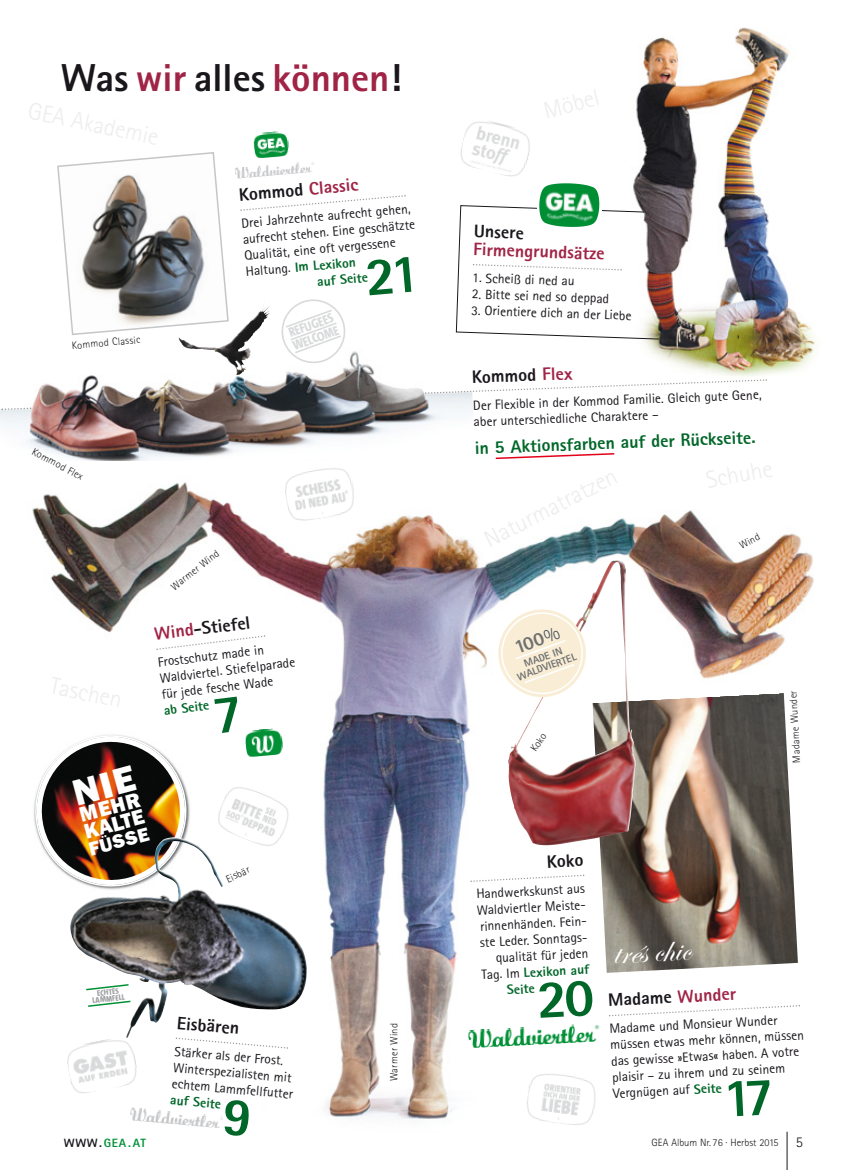
<style>
.page{position:relative;width:851px;height:1170px;background:#fff}
.page>*{position:absolute;margin:0;border:0;box-sizing:border-box;transform-origin:0 0}
.t1{font:800 39px "Rotis Sans Serif";color:#1a171c}
.t2{font:37.5px "Edwardian Script ITC";color:#fff}
.t3{font:800 20.7px/17.2px "Franklin ITCBQ";color:#fff}
.t4{font:800 19.5px "Rotis Sans Serif";color:#6f7072}
.t5{font:800 18.9px "Franklin ITCBQ";color:#fff}
.t6{font:800 18px "Rotis Sans Serif";color:#1a171c}
.t7{font:800 18px "Rotis Sans Serif";color:#006729}
.t8{font:800 18px "Rotis Sans Serif";color:#a02445}
.t9{font:13.5px/16.2px "Rotis Sans Serif";color:#1a171c}
.t10{font:800 13.5px "Rotis Sans Serif";color:#006729}
.t11{font:800 13.5px/13.6px "The Sans Cd LF8";color:#d9dadb}
.t12{font:800 12px "Rotis Sans Serif";letter-spacing:.055em;color:#009036}
.t13{font:300 10.5px "Rotis Sans Serif";color:#1a171c}
.t14{font:800 10.5px/10.5px "Rotis Sans Serif";color:#6f7072;text-align:center}
.t15{font:300 10.5px "Rotis Sans Serif";letter-spacing:.025em;color:#1a171c}
.t16{font:800 8.25px/6.8px "The Sans Cd LF8";color:#9c9d9f;text-align:center}
.s1{color:#a02445}
.s2{color:#1a171c}
.s3{font-weight:400;color:#1a171c}
.s4{font-weight:300;color:#454e5b}
.s5{font-weight:800;color:#006729}
.s6{font-size:15px}
</style>
<div class="page">
<img style="left:0;top:348px;width:424px;height:113px">
<img style="left:32px;top:482px;width:782px;height:667px">
<img style="left:32px;top:712px;width:180px;height:200px">
<img style="left:633px;top:27px;width:183px;height:354px">
<hr style="left:786px;top:1131px;width:1px;height:38px;background:#1a171c">
<svg style="left:85px;top:983px;width:41px;height:24px"></svg>
<img style="left:468px;top:1022px;width:132px;height:26px">
<svg style="left:240px;top:195px;width:165px;height:16px"></svg>
<svg style="left:469px;top:873px;width:115px;height:9px"></svg>
<svg style="left:608px;top:1004px;width:192px;height:13px"></svg>
<svg style="left:155px;top:634px;width:110px;height:17px"></svg>
<img style="left:592px;top:693px;width:205px;height:279px">
<svg style="left:57px;top:152px;width:170px;height:183px"></svg>
<img style="left:126px;top:837px;width:181px;height:201px">
<svg style="left:175px;top:1036px;width:113px;height:13px"></svg>
<svg style="left:456px;top:205px;width:203px;height:134px"></svg>
<svg style="left:1px;top:407px;width:30px;height:4px"></svg>
<svg style="left:537px;top:203px;width:64px;height:11px"></svg>
<img style="left:539px;top:183px;width:54px;height:21px">
<img style="left:253px;top:131px;width:37px;height:27px">
<img style="left:235px;top:162px;width:79px;height:17px">
<img style="left:508px;top:560px;width:127px;height:285px">
<svg style="left:492px;top:603px;width:99px;height:99px"></svg>
<img style="left:129px;top:1107px;width:94px;height:21px">
<img style="left:244px;top:727px;width:39px;height:30px">
<svg style="left:424px;top:362px;width:342px;height:98px"></svg>
<svg style="left:277px;top:299px;width:72px;height:68px"></svg>
<img style="left:281px;top:468px;width:77px;height:56px">
<img style="left:213px;top:778px;width:82px;height:74px">
<img style="left:524px;top:1068px;width:75px;height:59px">
<img style="left:64px;top:1034px;width:76px;height:61px">
<img style="left:460px;top:121px;width:70px;height:56px">
<img style="left:178px;top:297px;width:92px;height:51px">
<svg style="left:32px;top:727px;width:163px;height:167px"></svg>
<svg style="left:728px;top:1080px;width:42px;height:36px"></svg>
<svg style="left:214px;top:696px;width:27px;height:37px"></svg>
<svg style="left:223px;top:1099px;width:27px;height:37px"></svg>
<svg style="left:538px;top:980px;width:55px;height:37px"></svg>
<h1 class="t1" style="left:61px;top:64px;width:342px">Was <span class="s1">wir</span> alles <span class="s1">können</span>!</h1>
<p class="t13" style="left:72px;top:342px;width:70px;rotate:-5deg">Kommod Classic</p>
<h3 class="t8" style="left:238px;top:188px;width:121px;rotate:-5deg"><span class="s2">Kommod</span> Classic</h3>
<p class="t9" style="left:241px;top:216px;width:171px;rotate:-5deg">Drei Jahrzehnte aufrecht gehen,</p>
<p class="t9" style="left:242px;top:232px;width:174px;rotate:-5deg">aufrecht stehen. Eine geschätzte</p>
<p class="t9" style="left:244px;top:248px;width:153px;rotate:-5deg">Qualität, eine oft vergessene</p>
<p class="t10" style="left:245px;top:267px;width:112px;rotate:-5deg"><span class="s3">Haltung.</span> Im Lexikon</p>
<p class="t10" style="left:317px;top:277px;width:52px;rotate:-5deg">auf Seite</p>
<p class="t11" style="left:287px;top:328px;width:50px;rotate:-20deg">REFUGEES<br>WELCOME</p>
<p class="t13" style="left:35px;top:447px;width:58px;rotate:28deg">Kommod Flex</p>
<p class="t13" style="left:170px;top:585px;width:59px;rotate:-38deg">Warmer Wind</p>
<h3 class="t6" style="left:154px;top:627px;width:98px;rotate:-7deg"><span class="s1">Wind</span>-Stiefel</h3>
<p class="t9" style="left:157px;top:655px;width:138px;rotate:-7deg">Frostschutz made in<br>Waldviertel. Stiefelparade für jede fesche Wade</p>
<p class="t10" style="left:163px;top:705px;width:47px;rotate:-7deg">ab Seite</p>
<h3 class="t3" style="left:79px;top:809px;width:63px;rotate:-15deg">MEHR<br>KALTE</h3>
<h3 class="t5" style="left:87px;top:842px;width:63px;rotate:-15deg">FÜSSE</h3>
<p class="t13" style="left:225px;top:875px;width:26px;rotate:-25deg">Eisbär</p>
<p class="t16" style="left:92px;top:991px;width:34px;rotate:-6deg">ECHTES<br>LAMMFELL</p>
<h3 class="t6" style="left:178px;top:1016px;width:64px;rotate:5deg">Eisbären</h3>
<p class="t9" style="left:175px;top:1044px;width:123px;rotate:5deg">Stärker als der Frost.<br>Winterspezialisten mit echtem Lammfellfutter</p>
<p class="t10" style="left:171px;top:1094px;width:52px;rotate:5deg">auf Seite</p>
<p class="t15" style="left:390px;top:1080px;width:59px;rotate:-90deg">Warmer Wind</p>
<h3 class="t6" style="left:474px;top:225px;width:52px;rotate:2deg">Unsere</h3>
<h3 class="t8" style="left:473px;top:243px;width:133px;rotate:2deg">Firmengrundsätze</h3>
<p class="t9" style="left:472px;top:271px;width:104px;rotate:2deg">1. Scheiß di ned au</p>
<p class="t9" style="left:472px;top:287px;width:139px;rotate:2deg">2. Bitte sei ned so deppad</p>
<p class="t9" style="left:471px;top:303px;width:162px;rotate:2deg">3. Orientiere dich an der Liebe</p>
<h3 class="t6" style="left:472px;top:370px;width:102px;rotate:-2deg">Kommod <span class="s1">Flex</span></h3>
<p class="t9" style="left:473px;top:398px;width:290px;rotate:-2deg">Der Flexible in der Kommod Familie. Gleich gute Gene, aber unterschiedliche Charaktere –</p>
<h3 class="t7" style="left:474px;top:441px;width:282px;rotate:-2deg">in 5 Aktionsfarben auf der Rückseite.</h3>
<h3 class="t4" style="left:513px;top:641px;width:48px;rotate:-20deg">100<span class="s4">%</span></h3>
<p class="t14" style="left:512px;top:663px;width:64px;rotate:-20deg">MADE IN<br>WALDVIERTEL</p>
<p class="t13" style="left:529px;top:748px;width:22px;rotate:-56deg">Koko</p>
<p class="t13" style="left:738px;top:542px;width:23px;rotate:-28deg">Wind</p>
<p class="t13" style="left:793px;top:762px;width:74px;rotate:-93deg">Madame Wunder</p>
<h3 class="t6" style="left:546px;top:855px;width:38px;rotate:-3deg">Koko</h3>
<p class="t9" style="left:476px;top:887px;width:110px;rotate:-3deg">Handwerkskunst aus</p>
<p class="t9" style="left:476px;top:903px;width:112px;rotate:-3deg">Waldviertler Meiste-</p>
<p class="t9" style="left:479px;top:919px;width:109px;rotate:-3deg">rinnenhänden. Fein-</p>
<p class="t9" style="left:479px;top:935px;width:110px;rotate:-3deg">ste Leder. Sonntags-</p>
<p class="t9" style="left:495px;top:951px;width:94px;rotate:-3deg">qualität für jeden</p>
<p class="t10" style="left:481px;top:969px;width:109px;rotate:-3deg"><span class="s3">Tag. Im</span> Lexikon auf</p>
<p class="t10" style="left:506px;top:984px;width:29px;rotate:-3deg">Seite</p>
<h3 class="t6" style="left:607px;top:993px;width:130px;rotate:-3deg">Madame <span class="s1">Wunder</span></h3>
<p class="t9" style="left:609px;top:1021px;width:195px;rotate:-3deg">Madame und Monsieur Wunder müssen etwas mehr können, müssen das gewisse »Etwas« haben. A votre plaisir – zu ihrem und zu seinem<br>Vergnügen auf <span class="s5">Seite</span></p>
<h2 class="t2" style="left:612px;top:928px;width:78px;rotate:-3deg">trés chic</h2>
<p class="t12" style="left:64px;top:1138px;width:84px"><span class="s2">WWW.</span>GEA.AT</p>
<p class="t13" style="left:651px;top:1138px;width:153px">GEA Album Nr. 76 · Herbst 2015 <span class="s6">5</span></p>
</div>
